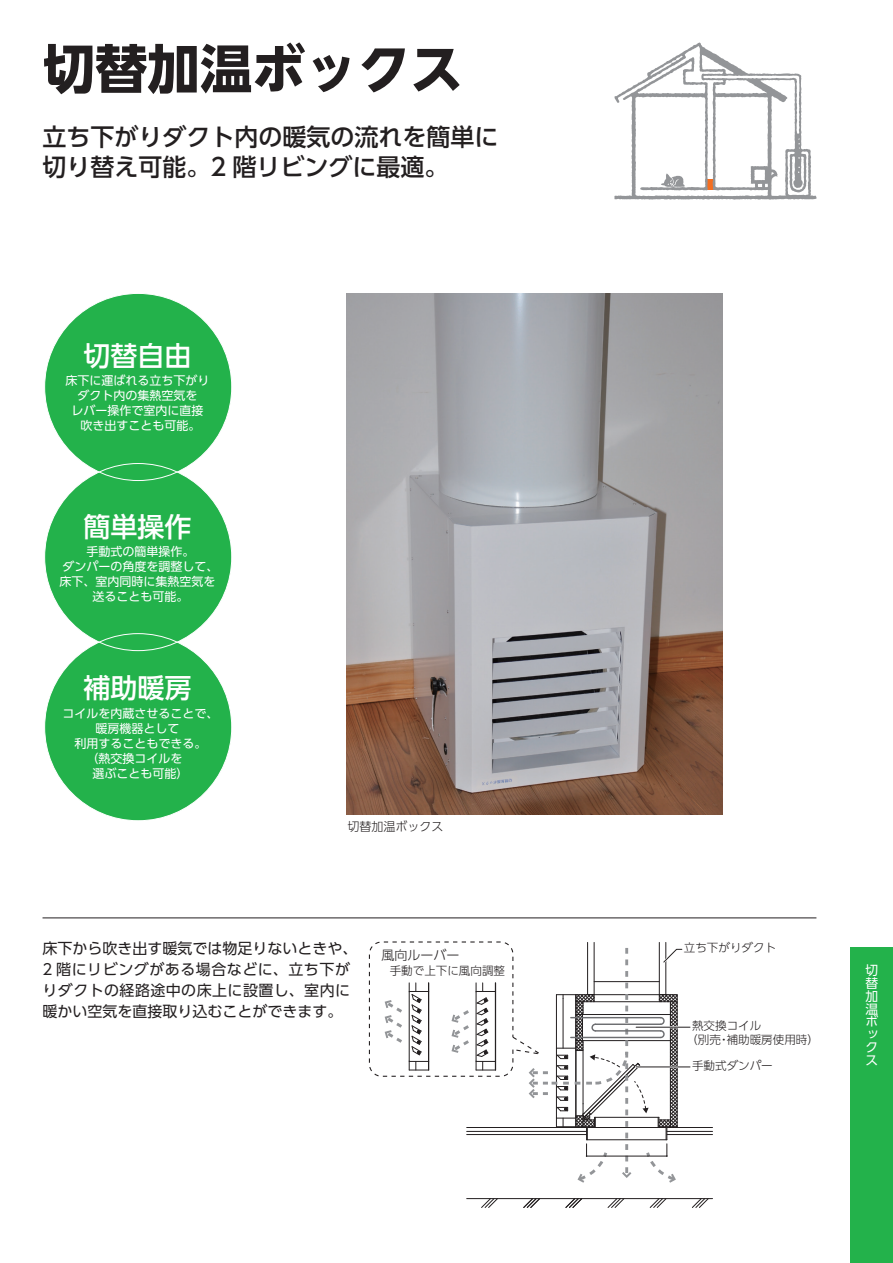
<style>
.page{position:relative;width:893px;height:1263px;background:#fff}
.page>*{position:absolute;margin:0;border:0;box-sizing:border-box;transform-origin:0 0}
.t1{font:700 52.5px "UD Shin Go NT Pro";color:#231f20}
.t2{font:500 27px "UD Shin Go Pro";color:#fff}
.t3{font:500 24px/30px "UD Shin Go Pro";color:#231f20}
.t4{font:15px/21px "UD Shin Go Pro";color:#231f20}
.t5{font:300 13.05px "UD Shin Go Pro";color:#231f20}
.t6{font:12.75px/12.8px "UD Shin Go Pro";color:#fff}
.t7{font:12px/15px "UD Shin Go Pro";color:#fff;text-align:center}
.t8{font:300 12px "UD Shin Go Pro";color:#231f20}
.t9{font:300 11.55px/13.6px "UD Shin Go Pro";color:#231f20}
</style>
<div class="page">
<div style="left:45px;top:293px;width:187px;height:187px;background:#23b24b;border-radius:50%"></div>
<div style="left:45px;top:463px;width:187px;height:188px;background:#23b24b;border-radius:50%"></div>
<div style="left:45px;top:634px;width:187px;height:187px;background:#23b24b;border-radius:50%"></div>
<img style="left:347px;top:293px;width:376px;height:521px">
<hr style="left:409px;top:992px;width:1px;height:69px;background:#231f20">
<hr style="left:659px;top:942px;width:1px;height:52px;background:#231f20">
<hr style="left:594px;top:942px;width:1px;height:52px;background:#231f20">
<hr style="left:467px;top:1127px;width:117px;height:1px;background:#231f20">
<hr style="left:670px;top:1127px;width:42px;height:1px;background:#231f20">
<hr style="left:467px;top:1131px;width:119px;height:1px;background:#231f20">
<hr style="left:667px;top:1131px;width:45px;height:1px;background:#231f20">
<hr style="left:467px;top:1134px;width:119px;height:1px;background:#231f20">
<hr style="left:667px;top:1134px;width:45px;height:1px;background:#231f20">
<hr style="left:467px;top:1198px;width:245px;height:1px;background:#231f20">
<svg style="left:523px;top:1198px;width:17px;height:10px"></svg>
<svg style="left:607px;top:1198px;width:17px;height:10px"></svg>
<svg style="left:650px;top:1198px;width:17px;height:10px"></svg>
<svg style="left:692px;top:1198px;width:17px;height:10px"></svg>
<svg style="left:565px;top:1198px;width:17px;height:10px"></svg>
<hr style="left:665px;top:942px;width:1px;height:52px;background:#231f20">
<hr style="left:587px;top:942px;width:1px;height:52px;background:#231f20">
<hr style="left:428px;top:983px;width:1px;height:87px;background:#231f20">
<svg style="left:409px;top:1061px;width:20px;height:10px"></svg>
<div style="left:369px;top:941px;width:144px;height:136px;border:1px dashed #231f20;border-radius:12px"></div>
<hr style="left:636px;top:1067px;width:54px;height:1px;background:#231f20">
<svg style="left:481px;top:1198px;width:17px;height:10px"></svg>
<svg style="left:451px;top:983px;width:45px;height:88px"></svg>
<svg style="left:384px;top:983px;width:44px;height:72px"></svg>
<svg style="left:511px;top:947px;width:173px;height:236px"></svg>
<hr style="left:571px;top:1037px;width:90px;height:1px;background:#6c6d70">
<hr style="left:636px;top:1026px;width:54px;height:2px;background:#fff">
<hr style="left:636px;top:1027px;width:54px;height:1px;background:#231f20">
<svg style="left:614px;top:43px;width:203px;height:157px"></svg>
<hr style="left:43px;top:917px;width:773px;height:1px;background:#231f20">
<div style="left:850px;top:947px;width:43px;height:316px;background:#23b24b"></div>
<h1 class="t1" style="left:43px;top:26px;width:421px">切替加温ボックス</h1>
<h3 class="t3" style="left:43px;top:121px;width:457px">立ち下がりダクト内の暖気の流れを簡単に切り替え可能。2 階リビングに最適。</h3>
<h2 class="t2" style="left:83px;top:333px;width:109px">切替自由</h2>
<p class="t7" style="left:65px;top:373px;width:145px">床下に運ばれる立ち下がりダクト内の集熱空気を<br>レバー操作で室内に直接吹き出すことも可能。</p>
<h2 class="t2" style="left:83px;top:504px;width:109px">簡単操作</h2>
<p class="t7" style="left:59px;top:544px;width:160px">手動式の簡単操作。<br>ダンパーの角度を調整して、床下、室内同時に集熱空気を送ることも可能。</p>
<h2 class="t2" style="left:83px;top:666px;width:109px">補助暖房</h2>
<p class="t7" style="left:62px;top:706px;width:157px">コイルを内蔵させることで、</p>
<p class="t7" style="left:95px;top:721px;width:85px">暖房機器として</p>
<p class="t7" style="left:74px;top:736px;width:133px">利用することもできる。</p>
<p class="t7" style="left:86px;top:751px;width:97px">（熱交換コイルを</p>
<p class="t7" style="left:92px;top:766px;width:97px">選ぶことも可能(</p>
<p class="t8" style="left:348px;top:817px;width:97px">切替加温ボックス</p>
<p class="t4" style="left:43px;top:937px;width:316px">床下から吹き出す暖気では物足りないときや、<br>2 階にリビングがある場合などに、立ち下がりダクトの経路途中の床上に設置し、室内に暖かい空気を直接取り込むことができます。</p>
<p class="t5" style="left:382px;top:945px;width:79px">風向ルーバー</p>
<p class="t9" style="left:390px;top:963px;width:117px">手動で上下に風向調整</p>
<p class="t9" style="left:684px;top:941px;width:94px">立ち下がりダクト</p>
<p class="t9" style="left:727px;top:1018px;width:94px;text-indent:-35px">熱交換コイル<br>補助暖房使用時(</p>
<p class="t9" style="left:686px;top:1032px;width:36px">（別売</p>
<p class="t9" style="left:718px;top:1032px;width:13px">・</p>
<p class="t9" style="left:692px;top:1058px;width:82px">手動式ダンパー</p>
<p class="t6" style="left:865px;top:964px;width:14px">切替加温ボックス</p>
</div>
